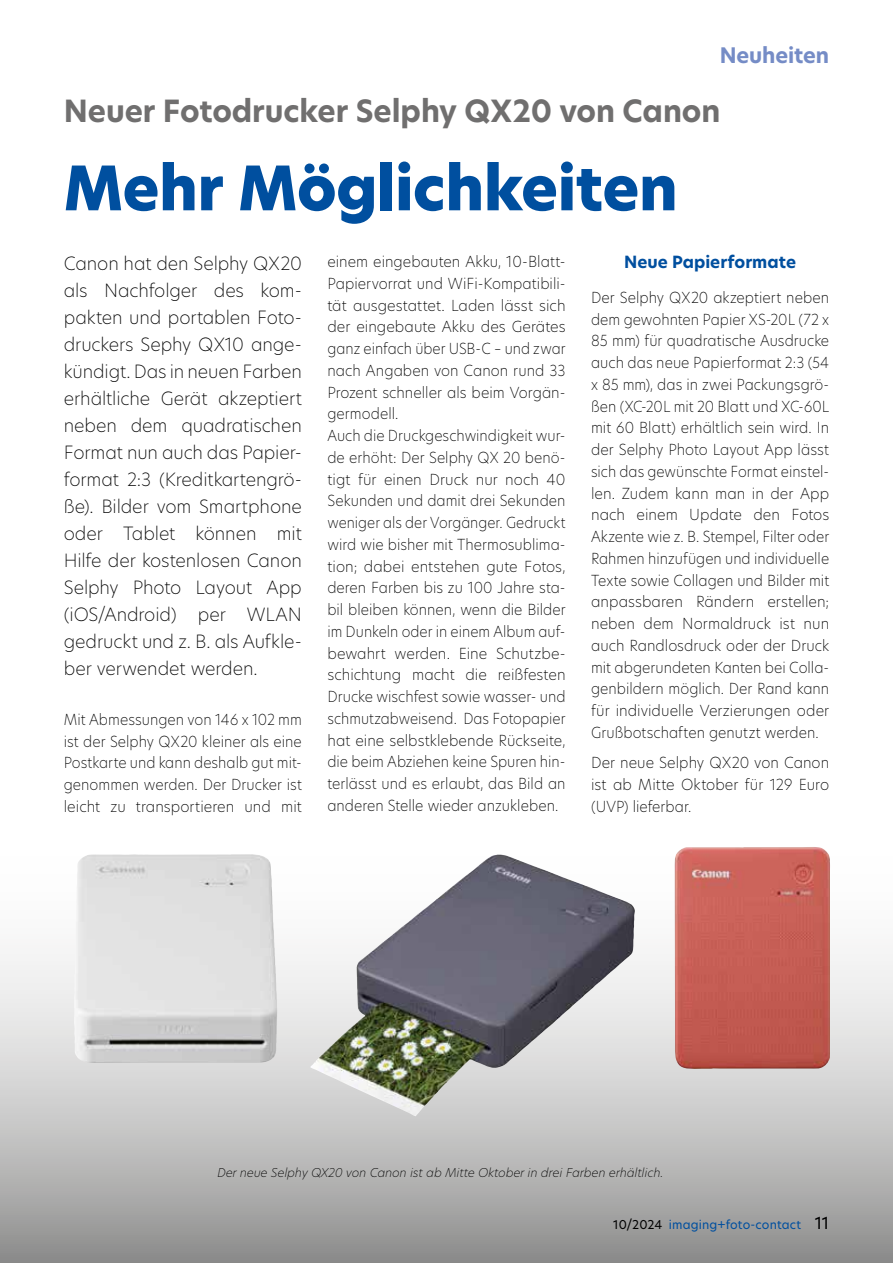
<style>
.page{position:relative;width:893px;height:1263px;background:#fff}
.page>*{position:absolute;margin:0;border:0;box-sizing:border-box;transform-origin:0 0}
.t1{font:800 60px "New Hero";letter-spacing:-.005em;color:#004f9f}
.t2{font:700 30px "New Hero";letter-spacing:-.005em;color:#706f6f}
.t3{font:700 21px "New Hero";letter-spacing:-.005em;color:#758cc6}
.t4{font:200 18px/27px "New Hero";letter-spacing:-.005em;color:#000;text-align:justify}
.t5{font:700 16.5px "New Hero";letter-spacing:.005em;color:#004f9f}
.t6{font:200 15px/21.8px "New Hero";letter-spacing:.005em;color:#000}
.t7{font:200 15px/21.8px "New Hero";letter-spacing:.005em;color:#000;text-align:justify;scale:.96 1}
.t8{font:200 15px/21.8px "New Hero";letter-spacing:.005em;color:#000;text-align:justify;scale:.95 1}
.t9{font:italic 200 12px "New Hero";color:#000}
.t10{font:12px "New Hero";letter-spacing:.005em;color:#004f9f}
.s1{color:#000}
.s2{font-size:16.5px;color:#000}
</style>
<div class="page">
<svg style="left:0;top:954px;width:893px;height:309px;background:#bababa"></svg>
<img style="left:310px;top:854px;width:325px;height:262px">
<img style="left:674px;top:847px;width:156px;height:223px">
<img style="left:74px;top:854px;width:204px;height:209px">
<h3 class="t3" style="left:720px;top:41px;width:111px">Neuheiten</h3>
<h2 class="t2" style="left:64px;top:90px;width:658px">Neuer Fotodrucker Selphy QX20 von Canon</h2>
<h1 class="t1" style="left:64px;top:147px;width:615px">Mehr Möglichkeiten</h1>
<p class="t4" style="left:64px;top:249px;width:240px">Canon hat den Selphy QX20 als Nachfolger des kom&shy;pakten und portablen Foto&shy;druckers Sephy QX10 ange&shy;kündigt. Das in neuen Farben erhältliche Gerät akzeptiert neben dem quadratischen Format nun auch das Papier&shy;format 2:3 (Kreditkartengrö&shy;ße). Bilder vom Smartphone oder Tablet können mit Hilfe der kostenlosen Canon Selphy Photo Layout App (iOS/Android) per WLAN gedruckt und z. B. als Aufkle&shy;ber verwendet werden.</p>
<p class="t8" style="left:64px;top:708px;width:252px">Mit Abmessungen von 146 x 102 mm ist der Selphy QX20 kleiner als eine Postkarte und kann deshalb gut mit&shy;genommen werden. Der Drucker ist leicht zu transportieren und mit</p>
<p class="t6" style="left:327px;top:250px;width:240px">einem eingebauten Akku, 10-Blatt-Papiervorrat und WiFi-Kompatibili&shy;tät ausgestattet. Laden lässt sich der eingebaute Akku des Gerätes ganz einfach über USB-C – und zwar nach Angaben von Canon rund 33<br>Prozent schneller als beim Vorgän&shy;germodell.<br>Auch die Druckgeschwindigkeit wur&shy;de erhöht: Der Selphy QX 20 benö&shy;tigt für einen Druck nur noch 40<br>Sekunden und damit drei Sekunden weniger als der Vorgänger. Gedruckt wird wie bisher mit Thermosublima&shy;tion; dabei entstehen gute Fotos, deren Farben bis zu 100 Jahre sta&shy;bil bleiben können, wenn die Bilder im Dunkeln oder in einem Album auf&shy;bewahrt werden. Eine Schutzbe&shy;schichtung macht die reißfesten Drucke wischfest sowie wasser- und schmutzabweisend. Das Fotopapier hat eine selbstklebende Rückseite, die beim Abziehen keine Spuren hin&shy;terlässt und es erlaubt, das Bild an anderen Stelle wieder anzukleben.</p>
<p class="t5" style="left:624px;top:251px;width:174px">Neue Papierformate</p>
<p class="t7" style="left:591px;top:286px;width:250px">Der Selphy QX20 akzeptiert neben dem gewohnten Papier XS-20L (72 x 85 mm) für quadratische Ausdrucke auch das neue Papierformat 2:3 (54 x 85 mm), das in zwei Packungsgrö&shy;ßen (XC-20L mit 20 Blatt und XC-60L mit 60 Blatt) erhältlich sein wird. In der Selphy Photo Layout App lässt sich das gewünschte Format einstel&shy;len. Zudem kann man in der App nach einem Update den Fotos Akzente wie z. B. Stempel, Filter oder Rahmen hinzufügen und individuelle Texte sowie Collagen und Bilder mit anpassbaren Rändern erstellen; neben dem Normaldruck ist nun auch Randlosdruck oder der Druck mit abgerundeten Kanten bei Colla&shy;genbildern möglich. Der Rand kann für individuelle Verzierungen oder Grußbotschaften genutzt werden.</p>
<p class="t6" style="left:591px;top:751px;width:240px;text-align:justify">Der neue Selphy QX20 von Canon ist ab Mitte Oktober für 129 Euro (UVP) lieferbar.</p>
<p class="t9" style="left:217px;top:1164px;width:448px">Der neue Selphy QX20 von Canon ist ab Mitte Oktober in drei Farben erhältlich.</p>
<p class="t10" style="left:613px;top:1217px;width:217px"><span class="s1">10/2024</span> imaging+foto-contact <span class="s2">11</span></p>
</div>
